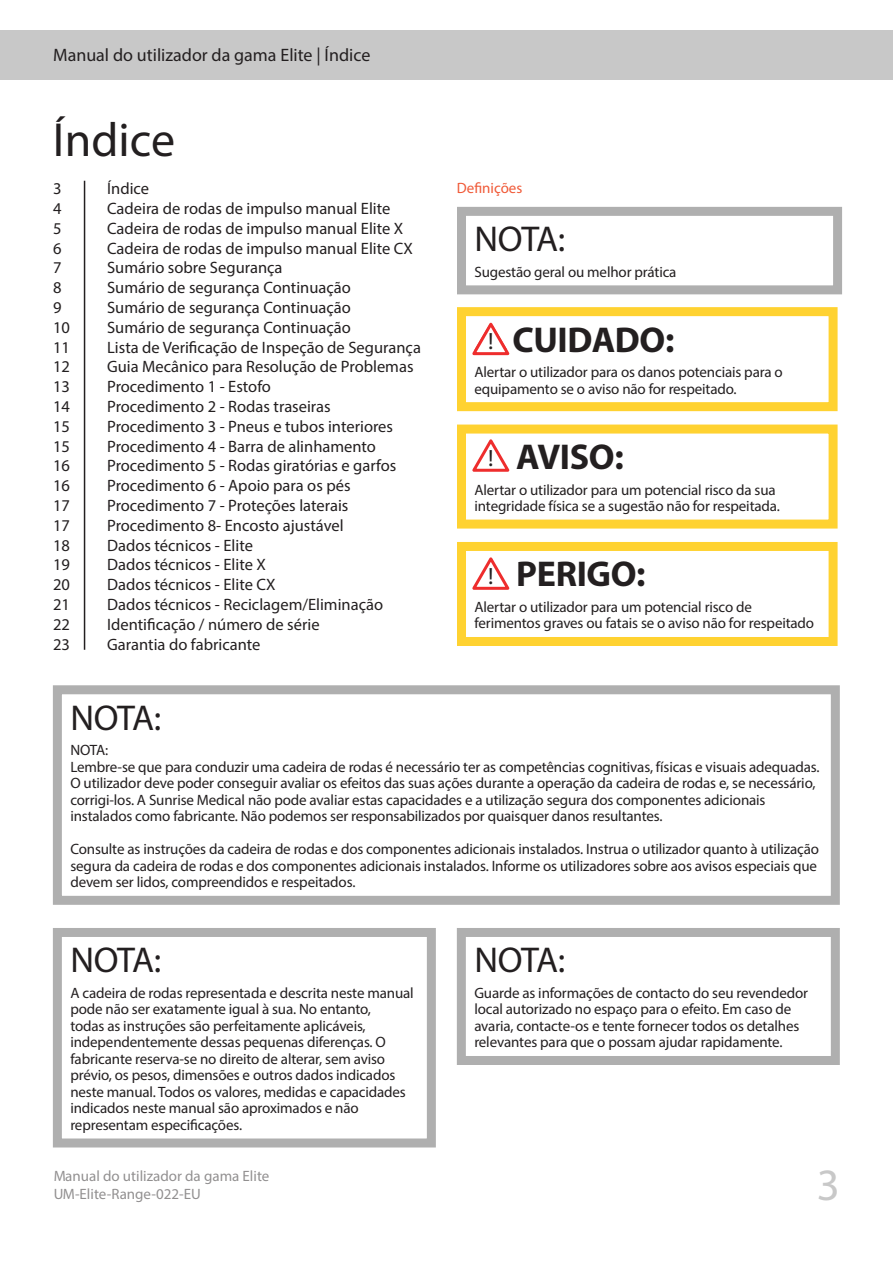
<style>
.page{position:relative;width:893px;height:1263px;background:#fff}
.page>*{position:absolute;margin:0;border:0;box-sizing:border-box;transform-origin:0 0}
.Heading_1{font:48px "Myriad Pro";color:#231f20}
.t1{font:45px "Myriad Pro";color:#c8c8c8}
.Box_Heading{font:700 36px "Myriad Pro";letter-spacing:-.01em;color:#231f20}
.Box_Heading-2{font:36px "Myriad Pro";letter-spacing:-.035em;color:#231f20}
.t2{font:24.6px "Myriad Pro";color:#231f20}
.t3{font:23.55px "Myriad Pro";color:#231f20}
.t4{font:18px "Myriad Pro";color:#231f20}
.t5{font:16.5px "Myriad Pro";color:#231f20}
.Box_Text_10_11{font:15px/16.5px "Myriad Pro";letter-spacing:-.01em;color:#231f20}
.t6{font:15px "Myriad Pro";color:#f05937}
</style>
<div class="page">
<div style="left:0;top:31px;width:893px;height:49px;background:#c8c8c8"></div>
<hr style="left:84px;top:181px;width:1px;height:469px;background:#231f20">
<div style="left:53px;top:928px;width:383px;height:219px;border:9px solid #afafaf"></div>
<div style="left:457px;top:928px;width:383px;height:137px;border:9px solid #afafaf"></div>
<div style="left:457px;top:207px;width:385px;height:87px;border:9px solid #afafaf"></div>
<div style="left:457px;top:307px;width:381px;height:104px;border:9px solid #ffd231"></div>
<div style="left:457px;top:424px;width:381px;height:105px;border:9px solid #ffd231"></div>
<div style="left:457px;top:542px;width:381px;height:104px;border:9px solid #ffd231"></div>
<svg style="left:472px;top:322px;width:38px;height:34px"></svg>
<svg style="left:472px;top:439px;width:38px;height:33px"></svg>
<svg style="left:472px;top:557px;width:38px;height:33px"></svg>
<div style="left:53px;top:685px;width:787px;height:220px;border:9px solid #afafaf"></div>
<p class="t4" style="left:53px;top:44px;width:319px">Manual do utilizador da gama Elite | Índice</p>
<p class="Heading_1" style="left:53px;top:111px;width:124px">Índice</p>
<p class="t5" style="left:53px;top:178px;width:10px">3</p>
<p class="t5" style="left:107px;top:178px;width:43px">Índice</p>
<p class="t6" style="left:457px;top:179px;width:67px">Definições</p>
<p class="t5" style="left:53px;top:198px;width:10px">4</p>
<p class="t5" style="left:107px;top:198px;width:285px">Cadeira de rodas de impulso manual Elite</p>
<p class="t5" style="left:53px;top:218px;width:10px">5</p>
<p class="t5" style="left:107px;top:218px;width:298px">Cadeira de rodas de impulso manual Elite X</p>
<p class="t5" style="left:53px;top:238px;width:10px">6</p>
<p class="t5" style="left:107px;top:238px;width:307px">Cadeira de rodas de impulso manual Elite CX</p>
<p class="t5" style="left:53px;top:258px;width:10px">7</p>
<p class="t5" style="left:107px;top:258px;width:177px">Sumário sobre Segurança</p>
<p class="t5" style="left:53px;top:277px;width:10px">8</p>
<p class="t5" style="left:107px;top:277px;width:245px">Sumário de segurança Continuação</p>
<p class="t5" style="left:53px;top:297px;width:10px">9</p>
<p class="t5" style="left:107px;top:297px;width:245px">Sumário de segurança Continuação</p>
<p class="t5" style="left:53px;top:317px;width:18px">10</p>
<p class="t5" style="left:107px;top:317px;width:245px">Sumário de segurança Continuação</p>
<p class="t5" style="left:53px;top:337px;width:18px">11</p>
<p class="t5" style="left:107px;top:337px;width:315px">Lista de Verificação de Inspeção de Segurança</p>
<p class="t5" style="left:53px;top:357px;width:18px">12</p>
<p class="t5" style="left:107px;top:357px;width:308px">Guia Mecânico para Resolução de Problemas</p>
<p class="t5" style="left:53px;top:376px;width:18px">13</p>
<p class="t5" style="left:107px;top:376px;width:165px">Procedimento 1 - Estofo</p>
<p class="t5" style="left:53px;top:396px;width:18px">14</p>
<p class="t5" style="left:107px;top:396px;width:225px">Procedimento 2 - Rodas traseiras</p>
<p class="t5" style="left:53px;top:416px;width:18px">15</p>
<p class="t5" style="left:107px;top:416px;width:287px">Procedimento 3 - Pneus e tubos interiores</p>
<p class="t5" style="left:53px;top:436px;width:18px">15</p>
<p class="t5" style="left:107px;top:436px;width:270px">Procedimento 4 - Barra de alinhamento</p>
<p class="t5" style="left:53px;top:456px;width:18px">16</p>
<p class="t5" style="left:107px;top:456px;width:291px">Procedimento 5 - Rodas giratórias e garfos</p>
<p class="t5" style="left:53px;top:475px;width:18px">16</p>
<p class="t5" style="left:107px;top:475px;width:245px">Procedimento 6 - Apoio para os pés</p>
<p class="t5" style="left:53px;top:495px;width:18px">17</p>
<p class="t5" style="left:107px;top:495px;width:243px">Procedimento 7 - Proteções laterais</p>
<p class="t5" style="left:53px;top:515px;width:18px">17</p>
<p class="t5" style="left:107px;top:515px;width:238px">Procedimento 8- Encosto ajustável</p>
<p class="t5" style="left:53px;top:535px;width:18px">18</p>
<p class="t5" style="left:107px;top:535px;width:147px">Dados técnicos - Elite</p>
<p class="t5" style="left:53px;top:555px;width:18px">19</p>
<p class="t5" style="left:107px;top:555px;width:160px">Dados técnicos - Elite X</p>
<p class="t5" style="left:53px;top:574px;width:18px">20</p>
<p class="t5" style="left:107px;top:574px;width:170px">Dados técnicos - Elite CX</p>
<p class="t5" style="left:53px;top:594px;width:18px">21</p>
<p class="t5" style="left:107px;top:594px;width:277px">Dados técnicos - Reciclagem/Eliminação</p>
<p class="t5" style="left:53px;top:614px;width:18px">22</p>
<p class="t5" style="left:107px;top:614px;width:214px">Identificação / número de série</p>
<p class="t5" style="left:53px;top:634px;width:18px">23</p>
<p class="t5" style="left:107px;top:634px;width:155px">Garantia do fabricante</p>
<p class="Box_Heading-2" style="left:474px;top:217px;width:92px">NOTA:</p>
<p class="Box_Text_10_11" style="left:474px;top:263px;width:203px">Sugestão geral ou melhor prática</p>
<p class="Box_Heading" style="left:512px;top:316px;width:164px">CUIDADO:</p>
<p class="Box_Text_10_11" style="left:474px;top:364px;width:310px">Alertar o utilizador para os danos potenciais para o equipamento se o aviso não for respeitado.</p>
<h3 class="t2" style="left:488px;top:326px;width:7px">!</h3>
<p class="Box_Heading" style="left:516px;top:433px;width:109px">AVISO:</p>
<p class="Box_Text_10_11" style="left:474px;top:481px;width:307px">Alertar o utilizador para um potencial risco da sua integridade física se a sugestão não for respeitada.</p>
<h3 class="t3" style="left:488px;top:443px;width:7px">!</h3>
<p class="Box_Heading" style="left:516px;top:551px;width:131px">PERIGO:</p>
<p class="Box_Text_10_11" style="left:474px;top:598px;width:341px">Alertar o utilizador para um potencial risco de ferimentos graves ou fatais se o aviso não for respeitado</p>
<h3 class="t3" style="left:488px;top:561px;width:7px">!</h3>
<p class="Box_Heading-2" style="left:70px;top:695px;width:92px">NOTA:</p>
<p class="Box_Text_10_11" style="left:70px;top:742px;width:39px">NOTA:</p>
<p class="Box_Text_10_11" style="left:70px;top:758px;width:751px">Lembre-se que para conduzir uma cadeira de rodas é necessário ter as competências cognitivas, físicas e visuais adequadas.<br>O utilizador deve poder conseguir avaliar os efeitos das suas ações durante a operação da cadeira de rodas e, se necessário, corrigi-los. A Sunrise Medical não pode avaliar estas capacidades e a utilização segura dos componentes adicionais instalados como fabricante. Não podemos ser responsabilizados por quaisquer danos resultantes.</p>
<p class="Box_Text_10_11" style="left:70px;top:841px;width:750px">Consulte as instruções da cadeira de rodas e dos componentes adicionais instalados. Instrua o utilizador quanto à utilização segura da cadeira de rodas e dos componentes adicionais instalados. Informe os utilizadores sobre aos avisos especiais que devem ser lidos, compreendidos e respeitados.</p>
<p class="Box_Heading-2" style="left:70px;top:938px;width:92px">NOTA:</p>
<p class="Box_Text_10_11" style="left:70px;top:984px;width:345px">A cadeira de rodas representada e descrita neste manual pode não ser exatamente igual à sua. No entanto,<br>todas as instruções são perfeitamente aplicáveis, independentemente dessas pequenas diferenças. O fabricante reserva-se no direito de alterar, sem aviso prévio, os pesos, dimensões e outros dados indicados neste manual. Todos os valores, medidas e capacidades indicados neste manual são aproximados e não representam especificações.</p>
<p class="Box_Heading-2" style="left:474px;top:938px;width:92px">NOTA:</p>
<p class="Box_Text_10_11" style="left:474px;top:984px;width:335px">Guarde as informações de contacto do seu revendedor</p>
<p class="Box_Text_10_11" style="left:474px;top:1001px;width:318px">local autorizado no espaço para o efeito. Em caso de</p>
<p class="Box_Text_10_11" style="left:474px;top:1017px;width:326px">avaria, contacte-os e tente fornecer todos os detalhes relevantes para que o possam ajudar rapidamente.</p>
<p class="Box_Text_10_11" style="left:53px;top:1167px;width:218px;line-height:18px">Manual do utilizador da gama Elite<br>UM-Elite-Range-022-EU</p>
<h2 class="t1" style="left:817px;top:1157px;width:25px">3</h2>
</div>
